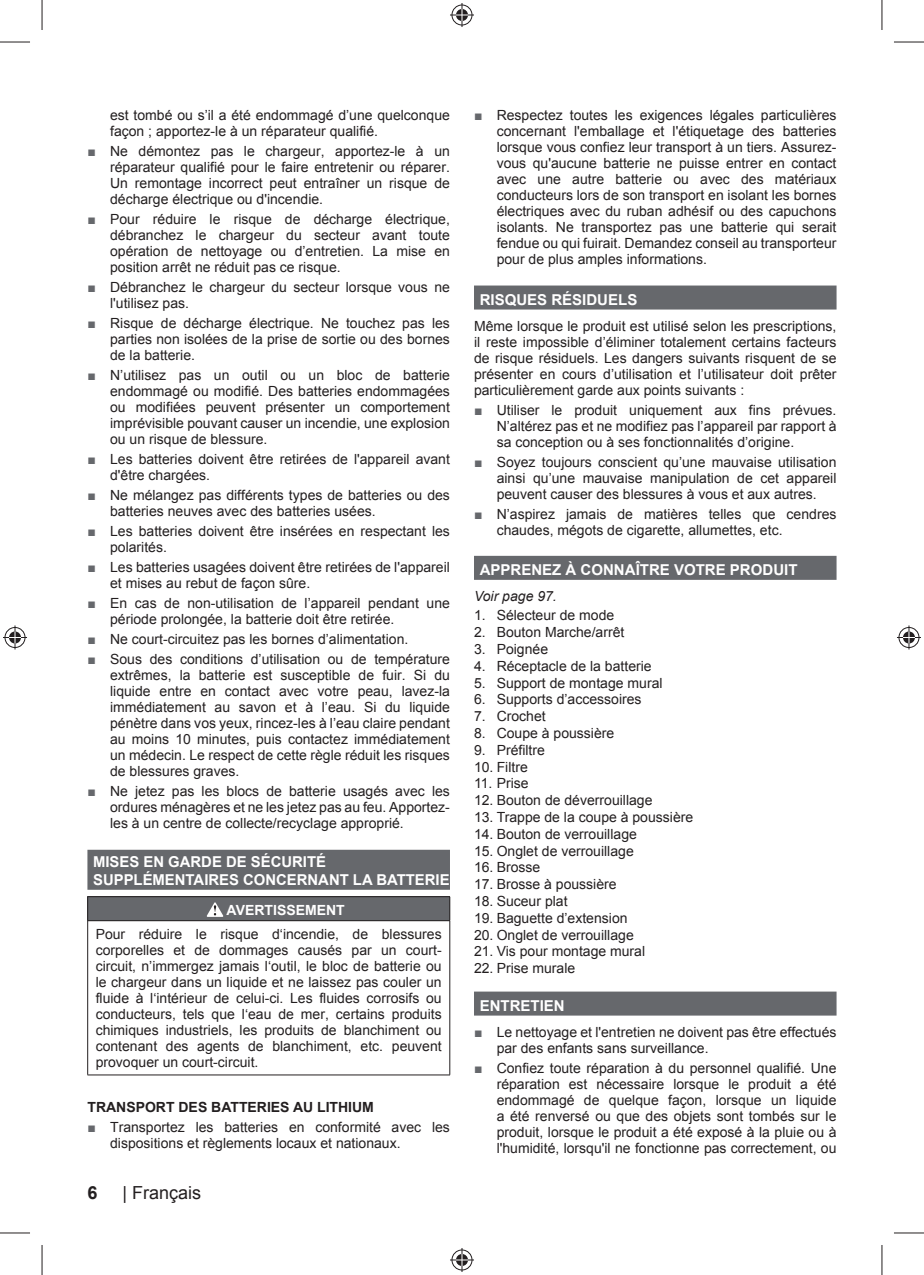
<style>
.page{position:relative;width:924px;height:1275px;background:#fff}
.page>*{position:absolute;margin:0;border:0;box-sizing:border-box;transform-origin:0 0}
.t1{font:18px "Arial";color:#231f20}
.t2{font:700 18px "Arial";color:#231f20}
.t3{font:700 15px/18px "Arial";color:#fff}
.t4{font:14px/16px "Arial";color:#231f20;text-align:justify}
.t5{font:700 14px "Arial";color:#231f20}
.t6{font:700 14px "Arial";color:#fff}
.t7{font:italic 14px "Arial";color:#231f20}
.s1{color:#66686c}
</style>
<div class="page">
<div style="left:87px;top:849px;width:363px;height:40px;background:#66686c"></div>
<div style="left:88px;top:896px;width:361px;height:24px;background:#66686c"></div>
<hr style="left:87px;top:921px;width:1px;height:153px;background:#231f20">
<hr style="left:449px;top:921px;width:1px;height:153px;background:#231f20">
<hr style="left:87px;top:1074px;width:363px;height:1px;background:#231f20">
<svg style="left:87px;top:897px;width:1px;height:23px"></svg>
<svg style="left:449px;top:897px;width:1px;height:23px"></svg>
<hr style="left:87px;top:896px;width:363px;height:1px;background:#231f20">
<hr style="left:87px;top:920px;width:363px;height:1px;background:#231f20">
<svg style="left:207px;top:902px;width:16px;height:15px"></svg>
<div style="left:474px;top:285px;width:362px;height:24px;background:#66686c"></div>
<div style="left:474px;top:556px;width:362px;height:24px;background:#66686c"></div>
<div style="left:474px;top:991px;width:362px;height:24px;background:#66686c"></div>
<hr style="left:0;top:42px;width:30px;height:1px;background:#231f20">
<hr style="left:893px;top:42px;width:30px;height:1px;background:#231f20">
<hr style="left:0;top:1232px;width:30px;height:1px;background:#231f20">
<hr style="left:893px;top:1232px;width:30px;height:1px;background:#231f20">
<hr style="left:42px;top:0;width:1px;height:30px;background:#231f20">
<hr style="left:42px;top:1245px;width:1px;height:30px;background:#231f20">
<hr style="left:881px;top:0;width:1px;height:30px;background:#231f20">
<hr style="left:881px;top:1245px;width:1px;height:30px;background:#231f20">
<svg style="left:450px;top:3px;width:24px;height:24px"></svg>
<svg style="left:450px;top:1248px;width:24px;height:24px"></svg>
<svg style="left:3px;top:625px;width:24px;height:24px"></svg>
<svg style="left:897px;top:625px;width:23px;height:24px"></svg>
<p class="t4" style="left:110px;top:107px;width:341px">est tombé ou s’il a été endommagé d’une quelconque façon ; apportez-le à un réparateur qualifié.</p>
<p class="t4" style="left:110px;top:143px;width:341px;text-indent:-23px"><span class="s1">■</span> Ne démontez pas le chargeur, apportez-le à un réparateur qualifié pour le faire entretenir ou réparer.<br>Un remontage incorrect peut entraîner un risque de décharge électrique ou d'incendie.</p>
<p class="t4" style="left:110px;top:211px;width:341px;text-indent:-23px"><span class="s1">■</span> Pour réduire le risque de décharge électrique, débranchez le chargeur du secteur avant toute opération de nettoyage ou d’entretien. La mise en position arrêt ne réduit pas ce risque.</p>
<p class="t4" style="left:110px;top:279px;width:341px;text-indent:-23px"><span class="s1">■</span> Débranchez le chargeur du secteur lorsque vous ne l'utilisez pas.</p>
<p class="t4" style="left:110px;top:315px;width:341px;text-indent:-23px"><span class="s1">■</span> Risque de décharge électrique. Ne touchez pas les parties non isolées de la prise de sortie ou des bornes de la batterie.</p>
<p class="t4" style="left:110px;top:367px;width:341px;text-indent:-23px"><span class="s1">■</span> N’utilisez pas un outil ou un bloc de batterie endommagé ou modifié. Des batteries endommagées ou modifiées peuvent présenter un comportement imprévisible pouvant causer un incendie, une explosion ou un risque de blessure.</p>
<p class="t4" style="left:110px;top:451px;width:341px;text-indent:-23px"><span class="s1">■</span> Les batteries doivent être retirées de l'appareil avant d'être chargées.</p>
<p class="t4" style="left:110px;top:487px;width:341px;text-indent:-23px"><span class="s1">■</span> Ne mélangez pas différents types de batteries ou des batteries neuves avec des batteries usées.</p>
<p class="t4" style="left:110px;top:523px;width:341px;text-indent:-23px"><span class="s1">■</span> Les batteries doivent être insérées en respectant les polarités.</p>
<p class="t4" style="left:110px;top:559px;width:341px;text-indent:-23px"><span class="s1">■</span> Les batteries usagées doivent être retirées de l'appareil et mises au rebut de façon sûre.</p>
<p class="t4" style="left:110px;top:595px;width:341px;text-indent:-23px"><span class="s1">■</span> En cas de non-utilisation de l’appareil pendant une période prolongée, la batterie doit être retirée.</p>
<p class="t4" style="left:87px;top:631px;width:322px"><span class="s1">■</span> Ne court-circuitez pas les bornes d’alimentation.</p>
<p class="t4" style="left:110px;top:651px;width:341px;text-indent:-23px"><span class="s1">■</span> Sous des conditions d’utilisation ou de température extrêmes, la batterie est susceptible de fuir. Si du liquide entre en contact avec votre peau, lavez-la immédiatement au savon et à l’eau. Si du liquide pénètre dans vos yeux, rincez-les à l’eau claire pendant au moins 10 minutes, puis contactez immédiatement un médecin. Le respect de cette règle réduit les risques de blessures graves.</p>
<p class="t4" style="left:110px;top:783px;width:341px;text-indent:-23px"><span class="s1">■</span> Ne jetez pas les blocs de batterie usagés avec les ordures ménagères et ne les jetez pas au feu. Apportez&shy;les à un centre de collecte/recyclage approprié.</p>
<p class="t3" style="left:93px;top:853px;width:358px">MISES EN GARDE DE SÉCURITÉ<br>SUPPLÉMENTAIRES CONCERNANT LA BATTERIE</p>
<p class="t6" style="left:226px;top:902px;width:119px">AVERTISSEMENT</p>
<p class="t4" style="left:96px;top:926px;width:347px">Pour réduire le risque d‘incendie, de blessures corporelles et de dommages causés par un court&shy;circuit, n’immergez jamais l‘outil, le bloc de batterie ou le chargeur dans un liquide et ne laissez pas couler un fluide à l‘intérieur de celui-ci. Les fluides corrosifs ou conducteurs, tels que l‘eau de mer, certains produits chimiques industriels, les produits de blanchiment ou contenant des agents de blanchiment, etc. peuvent provoquer un court-circuit.</p>
<p class="t5" style="left:87px;top:1099px;width:288px">TRANSPORT DES BATTERIES AU LITHIUM</p>
<p class="t4" style="left:110px;top:1119px;width:341px;text-indent:-23px"><span class="s1">■</span> Transportez les batteries en conformité avec les dispositions et règlements locaux et nationaux.</p>
<p class="t2" style="left:87px;top:1182px;width:12px">6</p>
<p class="t1" style="left:122px;top:1182px;width:80px">| Français</p>
<p class="t4" style="left:496px;top:107px;width:341px;text-indent:-23px"><span class="s1">■</span> Respectez toutes les exigences légales particulières concernant l'emballage et l'étiquetage des batteries lorsque vous confiez leur transport à un tiers. Assurez&shy;vous qu'aucune batterie ne puisse entrer en contact avec une autre batterie ou avec des matériaux conducteurs lors de son transport en isolant les bornes électriques avec du ruban adhésif ou des capuchons isolants. Ne transportez pas une batterie qui serait fendue ou qui fuirait. Demandez conseil au transporteur pour de plus amples informations.</p>
<p class="t3" style="left:479px;top:290px;width:159px">RISQUES RÉSIDUELS</p>
<p class="t4" style="left:474px;top:318px;width:364px">Même lorsque le produit est utilisé selon les prescriptions, il reste impossible d’éliminer totalement certains facteurs de risque résiduels. Les dangers suivants risquent de se présenter en cours d’utilisation et l’utilisateur doit prêter particulièrement garde aux points suivants :</p>
<p class="t4" style="left:496px;top:402px;width:341px;text-indent:-23px"><span class="s1">■</span> Utiliser le produit uniquement aux fins prévues.<br>N’altérez pas et ne modifiez pas l’appareil par rapport à sa conception ou à ses fonctionnalités d’origine.</p>
<p class="t4" style="left:496px;top:454px;width:341px;text-indent:-23px"><span class="s1">■</span> Soyez toujours conscient qu’une mauvaise utilisation ainsi qu’une mauvaise manipulation de cet appareil peuvent causer des blessures à vous et aux autres.</p>
<p class="t4" style="left:496px;top:506px;width:341px;text-indent:-23px"><span class="s1">■</span> N’aspirez jamais de matières telles que cendres chaudes, mégots de cigarette, allumettes, etc.</p>
<p class="t3" style="left:479px;top:560px;width:319px">APPRENEZ À CONNAÎTRE VOTRE PRODUIT</p>
<p class="t7" style="left:474px;top:588px;width:84px">Voir page 97.</p>
<p class="t4" style="left:474px;top:607px;width:142px">1. Sélecteur de mode</p>
<p class="t4" style="left:474px;top:624px;width:152px">2. Bouton Marche/arrêt</p>
<p class="t4" style="left:474px;top:641px;width:76px">3. Poignée</p>
<p class="t4" style="left:474px;top:658px;width:179px">4. Réceptacle de la batterie</p>
<p class="t4" style="left:474px;top:674px;width:190px">5. Support de montage mural</p>
<p class="t4" style="left:474px;top:691px;width:169px">6. Supports d’accessoires</p>
<p class="t4" style="left:474px;top:708px;width:73px">7. Crochet</p>
<p class="t4" style="left:474px;top:725px;width:142px">8. Coupe à poussière</p>
<p class="t4" style="left:474px;top:742px;width:72px">9. Préfiltre</p>
<p class="t4" style="left:474px;top:758px;width:55px">10. Filtre</p>
<p class="t4" style="left:474px;top:775px;width:56px">11. Prise</p>
<p class="t4" style="left:474px;top:792px;width:180px">12. Bouton de déverrouillage</p>
<p class="t4" style="left:474px;top:809px;width:221px">13. Trappe de la coupe à poussière</p>
<p class="t4" style="left:474px;top:826px;width:164px">14. Bouton de verrouillage</p>
<p class="t4" style="left:474px;top:842px;width:161px">15. Onglet de verrouillage</p>
<p class="t4" style="left:474px;top:859px;width:68px">16. Brosse</p>
<p class="t4" style="left:474px;top:876px;width:144px">17. Brosse à poussière</p>
<p class="t4" style="left:474px;top:893px;width:95px">18. Suceur plat</p>
<p class="t4" style="left:474px;top:910px;width:155px">19. Baguette d’extension</p>
<p class="t4" style="left:474px;top:926px;width:161px">20. Onglet de verrouillage</p>
<p class="t4" style="left:474px;top:943px;width:173px">21. Vis pour montage mural</p>
<p class="t4" style="left:474px;top:960px;width:103px">22. Prise murale</p>
<p class="t3" style="left:479px;top:996px;width:87px">ENTRETIEN</p>
<p class="t4" style="left:496px;top:1023px;width:341px;text-indent:-23px"><span class="s1">■</span> Le nettoyage et l'entretien ne doivent pas être effectués par des enfants sans surveillance.</p>
<p class="t4" style="left:496px;top:1059px;width:341px;text-indent:-23px"><span class="s1">■</span> Confiez toute réparation à du personnel qualifié. Une réparation est nécessaire lorsque le produit a été endommagé de quelque façon, lorsque un liquide a été renversé ou que des objets sont tombés sur le produit, lorsque le produit a été exposé à la pluie ou à l'humidité, lorsqu'il ne fonctionne pas correctement, ou</p>
</div>
